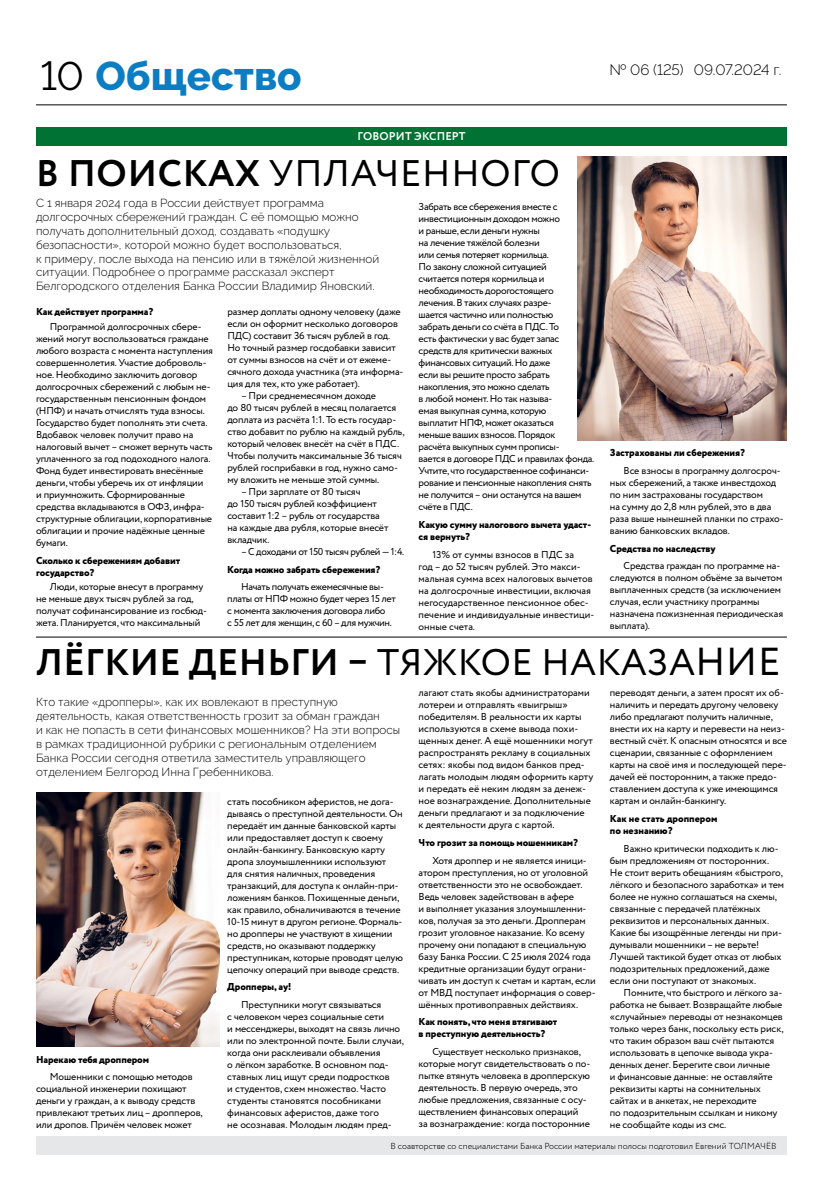
<style>
.page{position:relative;width:823px;height:1191px;background:#fff}
.page>*{position:absolute;margin:0;border:0;box-sizing:border-box;transform-origin:0 0}
.t1{font:800 40.1px "Raleway";color:#0c7dc2}
.t2{font:700 37px "Circe";letter-spacing:.01em;color:#000}
.t3{font:37px "Circe";letter-spacing:.02em;color:#000}
.t4{font:300 15px "Raleway";color:#000}
.t5{font:300 11.6px/14px "Raleway";color:#000}
.t6{font:700 11.3px "Circe";letter-spacing:.01em;color:#fff}
.t7{font:10px/12px "Circe";letter-spacing:-.01em;color:#000}
.t8{font:10px/12px "Circe";letter-spacing:-.03em;color:#000}
.t9{font:800 10px/12px "Circe";letter-spacing:-.01em;color:#000}
.t10{font:300 8.7px "Circe";color:#000}
.s1{font-weight:400;color:#000}
.s2{font-weight:700}
.s3{font-weight:400}
.s4{font-weight:400;font-size:39px}
</style>
<div class="page">
<hr style="left:36px;top:105px;width:750px;height:1px;background:#000">
<div style="left:36px;top:127px;width:750px;height:19px;background:#007233"></div>
<div style="left:36px;top:1135px;width:750px;height:19px;background:#e6e7e8"></div>
<hr style="left:36px;top:637px;width:750px;height:1px;background:#000">
<img style="left:577px;top:157px;width:209px;height:283px">
<img style="left:36px;top:792px;width:184px;height:254px">
<h1 class="t1" style="left:40px;top:54px;width:262px"><span class="s1">10</span> Общество</h1>
<p class="t6" style="left:357px;top:129px;width:109px">ГОВОРИТ ЭКСПЕРТ</p>
<h2 class="t3" style="left:36px;top:148px;width:525px"><span class="s2">В ПОИСКАХ</span> УПЛАЧЕННОГО</h2>
<p class="t5" style="left:36px;top:195px;width:344px">С 1 января 2024 года в России действует программа долгосрочных сбережений граждан. С её помощью можно получать дополнительный доход, создавать «подушку безопасности», которой можно будет воспользоваться,<br>к примеру, после выхода на пенсию или в тяжёлой жизненной ситуации. Подробнее о программе рассказал эксперт Белгородского отделения Банка России Владимир Яновский.</p>
<p class="t9" style="left:36px;top:306px;width:119px">Как действует программа?</p>
<p class="t7" style="left:36px;top:321px;width:178px;text-indent:14px">Программой долгосрочных сбере&shy;жений могут воспользоваться граждане любого возраста с момента наступления совершеннолетия. Участие доброволь&shy;ное. Необходимо заключить договор долгосрочных сбережений с любым не&shy;государственным пенсионным фондом (НПФ) и начать отчислять туда взносы.<br>Государство будет пополнять эти счета.<br>Вдобавок человек получит право на налоговый вычет – сможет вернуть часть уплаченного за год подоходного налога.<br>Фонд будет инвестировать внесённые деньги, чтобы уберечь их от инфляции<br>и приумножить. Сформированные средства вкладываются в ОФЗ, инфра&shy;структурные облигации, корпоративные облигации и прочие надёжные ценные бумаги.</p>
<p class="t9" style="left:36px;top:555px;width:145px">Сколько к сбережениям добавит государство?</p>
<p class="t7" style="left:36px;top:581px;width:172px;text-indent:14px">Люди, которые внесут в программу не меньше двух тысяч рублей за год, получат софинансирование из госбюд&shy;жета. Планируется, что максимальный</p>
<p class="t7" style="left:227px;top:306px;width:177px">размер доплаты одному человеку (даже если он оформит несколько договоров ПДС) составит 36 тысяч рублей в год.<br>Но точный размер госдобавки зависит от суммы взносов на счёт и от ежеме&shy;сячного дохода участника (эта информа&shy;ция для тех, кто уже работает).</p>
<p class="t7" style="left:227px;top:390px;width:179px;text-indent:14px">– При среднемесячном доходе<br>до 80 тысяч рублей в месяц полагается доплата из расчёта 1:1. То есть государ&shy;ство добавит по рублю на каждый рубль, который человек внесёт на счёт в ПДС.<br>Чтобы получить максимальные 36 тысяч рублей госприбавки в год, нужно само&shy;му вложить не меньше этой суммы.</p>
<p class="t7" style="left:227px;top:486px;width:162px;text-indent:14px">– При зарплате от 80 тысяч<br>до 150 тысяч рублей коэффициент составит 1:2 – рубль от государства на каждые два рубля, которые внесёт вкладчик.</p>
<p class="t8" style="left:241px;top:546px;width:165px">– С доходами от 150 тысяч рублей — 1:4.</p>
<p class="t9" style="left:227px;top:564px;width:154px">Когда можно забрать сбережения?</p>
<p class="t8" style="left:227px;top:581px;width:170px;text-indent:14px">Начать получать ежемесячные вы&shy;платы от НПФ можно будет через 15 лет с момента заключения договора либо<br>с 55 лет для женщин, с 60 – для мужчин.</p>
<p class="t8" style="left:418px;top:201px;width:177px">Забрать все сбережения вместе с инвестиционным доходом можно<br>и раньше, если деньги нужны<br>на лечение тяжёлой болезни<br>или семья потеряет кормильца.<br>По закону сложной ситуацией<br>считается потеря кормильца и необходимость дорогостоящего<br>лечения. В таких случаях разре-<br>шается частично или полностью<br>забрать деньги со счёта в ПДС. То<br>есть фактически у вас будет запас средств для критически важных финансовых ситуаций. Но даже<br>если вы решите просто забрать накопления, это можно сделать<br>в любой момент. Но так называ-<br>емая выкупная сумма, которую<br>выплатит НПФ, может оказаться<br>меньше ваших взносов. Порядок<br>расчёта выкупных сумм прописы-<br>вается в договоре ПДС и правилах фонда.<br>Учтите, что государственное софинанси&shy;рование и пенсионные накопления снять не получится – они останутся на вашем счёте в ПДС.</p>
<p class="t9" style="left:418px;top:519px;width:174px">Какую сумму налогового вычета удаст&shy;ся вернуть?</p>
<p class="t7" style="left:418px;top:548px;width:177px;text-indent:14px">13% от суммы взносов в ПДС за<br>год – до 52 тысяч рублей. Это макси&shy;мальная сумма всех налоговых вычетов на долгосрочные инвестиции, включая негосударственное пенсионное обес&shy;печение и индивидуальные инвестици&shy;онные счета.</p>
<h3 class="t4" style="left:609px;top:61px;width:173px">№ 06 (125) 09.07.2024 г.</h3>
<p class="t9" style="left:609px;top:447px;width:136px">Застрахованы ли сбережения?</p>
<p class="t7" style="left:609px;top:465px;width:175px;text-indent:14px">Все взносы в программу долгосроч&shy;ных сбережений, а также инвестдоход по ним застрахованы государством<br>на сумму до 2,8 млн рублей, это в два раза выше нынешней планки по страхо&shy;ванию банковских вкладов.</p>
<p class="t9" style="left:609px;top:543px;width:107px">Средства по наследству</p>
<p class="t7" style="left:609px;top:560px;width:175px;text-indent:14px">Средства граждан по программе на&shy;следуются в полном объёме за вычетом выплаченных средств (за исключением случая, если участнику программы назначена пожизненная периодическая выплата).</p>
<h2 class="t2" style="left:36px;top:637px;width:745px">ЛЁГКИЕ ДЕНЬГИ – <span class="s3">ТЯЖКОЕ НАКАЗА</span><span class="s4">НИЕ</span></h2>
<p class="t5" style="left:36px;top:694px;width:365px">Кто такие «дропперы», как их вовлекают в преступную деятельность, какая ответственность грозит за обман граждан<br>и как не попасть в сети финансовых мошенников? На эти вопросы в рамках традиционной рубрики с региональным отделением Банка России сегодня ответила заместитель управляющего отделением Белгород Инна Гребенникова.</p>
<p class="t7" style="left:418px;top:687px;width:176px">лагают стать якобы администраторами лотереи и отправлять «выигрыш» победителям. В реальности их карты используются в схеме вывода похи&shy;щенных денег. А ещё мошенники могут распространять рекламу в социальных сетях: якобы под видом банков пред&shy;лагать молодым людям оформить карту и передать её неким людям за денеж&shy;ное вознаграждение. Дополнительные деньги предлагают и за подключение<br>к деятельности друга с картой.</p>
<p class="t9" style="left:418px;top:837px;width:161px">Что грозит за помощь мошенникам?</p>
<p class="t7" style="left:418px;top:854px;width:178px;text-indent:14px">Хотя дроппер и не является иници&shy;атором преступления, но от уголовной ответственности это не освобождает.<br>Ведь человек задействован в афере<br>и выполняет указания злоумышленни&shy;ков, получая за это деньги. Дропперам грозит уголовное наказание. Ко всему прочему они попадают в специальную базу Банка России. С 25 июля 2024 года кредитные организации будут ограни&shy;чивать им доступ к счетам и картам, если от МВД поступает информация о совер&shy;шённых противоправных действиях.</p>
<p class="t9" style="left:418px;top:1016px;width:140px">Как понять, что меня втягивают в преступную деятельность?</p>
<p class="t7" style="left:418px;top:1046px;width:173px;text-indent:14px">Существует несколько признаков, которые могут свидетельствовать о по&shy;пытке втянуть человека в дропперскую деятельность. В первую очередь, это любые предложения, связанные с осу&shy;ществлением финансовых операций<br>за вознаграждение: когда посторонние</p>
<p class="t7" style="left:609px;top:687px;width:178px">переводят деньги, а затем просят их об&shy;наличить и передать другому человеку либо предлагают получить наличные, внести их на карту и перевести на неиз&shy;вестный счёт. К опасным относятся и все сценарии, связанные с оформлением карты на своё имя и последующей пере&shy;дачей её посторонним, а также предо&shy;ставлением доступа к уже имеющимся картам и онлайн-банкингу.</p>
<p class="t9" style="left:609px;top:813px;width:109px">Как не стать дроппером по незнанию?</p>
<p class="t7" style="left:609px;top:842px;width:176px;text-indent:14px">Важно критически подходить к лю&shy;бым предложениям от посторонних.<br>Не стоит верить обещаниям «быстрого, лёгкого и безопасного заработка» и тем более не нужно соглашаться на схемы, связанные с передачей платёжных реквизитов и персональных данных.<br>Какие бы изощрённые легенды ни при&shy;думывали мошенники – не верьте!<br>Лучшей тактикой будет отказ от любых подозрительных предложений, даже если они поступают от знакомых.</p>
<p class="t7" style="left:609px;top:986px;width:175px;text-indent:14px">Помните, что быстрого и лёгкого за&shy;работка не бывает. Возвращайте любые «случайные» переводы от незнакомцев только через банк, поскольку есть риск, что таким образом ваш счёт пытаются использовать в цепочке вывода укра&shy;денных денег. Берегите свои личные<br>и финансовые данные: не оставляйте реквизиты карты на сомнительных сайтах и в анкетах, не переходите<br>по подозрительным ссылкам и никому не сообщайте коды из смс.</p>
<p class="t7" style="left:227px;top:795px;width:177px">стать пособником аферистов, не дога&shy;дываясь о преступной деятельности. Он передаёт им данные банковской карты или предоставляет доступ к своему онлайн-банкингу. Банковскую карту дропа злоумышленники используют для снятия наличных, проведения транзакций, для доступа к онлайн-при&shy;ложениям банков. Похищенные деньги, как правило, обналичиваются в течение 10-15 минут в другом регионе. Формаль&shy;но дропперы не участвуют в хищении средств, но оказывают поддержку преступникам, которые проводят целую цепочку операций при выводе средств.</p>
<p class="t9" style="left:227px;top:981px;width:65px">Дропперы, ау!</p>
<p class="t7" style="left:227px;top:999px;width:178px;text-indent:14px">Преступники могут связываться<br>с человеком через социальные сети<br>и мессенджеры, выходят на связь лично или по электронной почте. Были случаи, когда они расклеивали объявления<br>о лёгком заработке. В основном под&shy;ставных лиц ищут среди подростков<br>и студентов, схем множество. Часто студенты становятся пособниками финансовых аферистов, даже того<br>не осознавая. Молодым людям пред-</p>
<p class="t9" style="left:36px;top:1053px;width:115px">Нарекаю тебя дроппером</p>
<p class="t7" style="left:36px;top:1071px;width:168px;text-indent:14px">Мошенники с помощью методов социальной инженерии похищают деньги у граждан, а к выводу средств привлекают третьих лиц – дропперов, или дропов. Причём человек может</p>
<p class="t10" style="left:390px;top:1140px;width:387px">В соавторстве со специалистами Банка России материалы полосы подготовил Евгений ТОЛМАЧЁВ</p>
</div>
